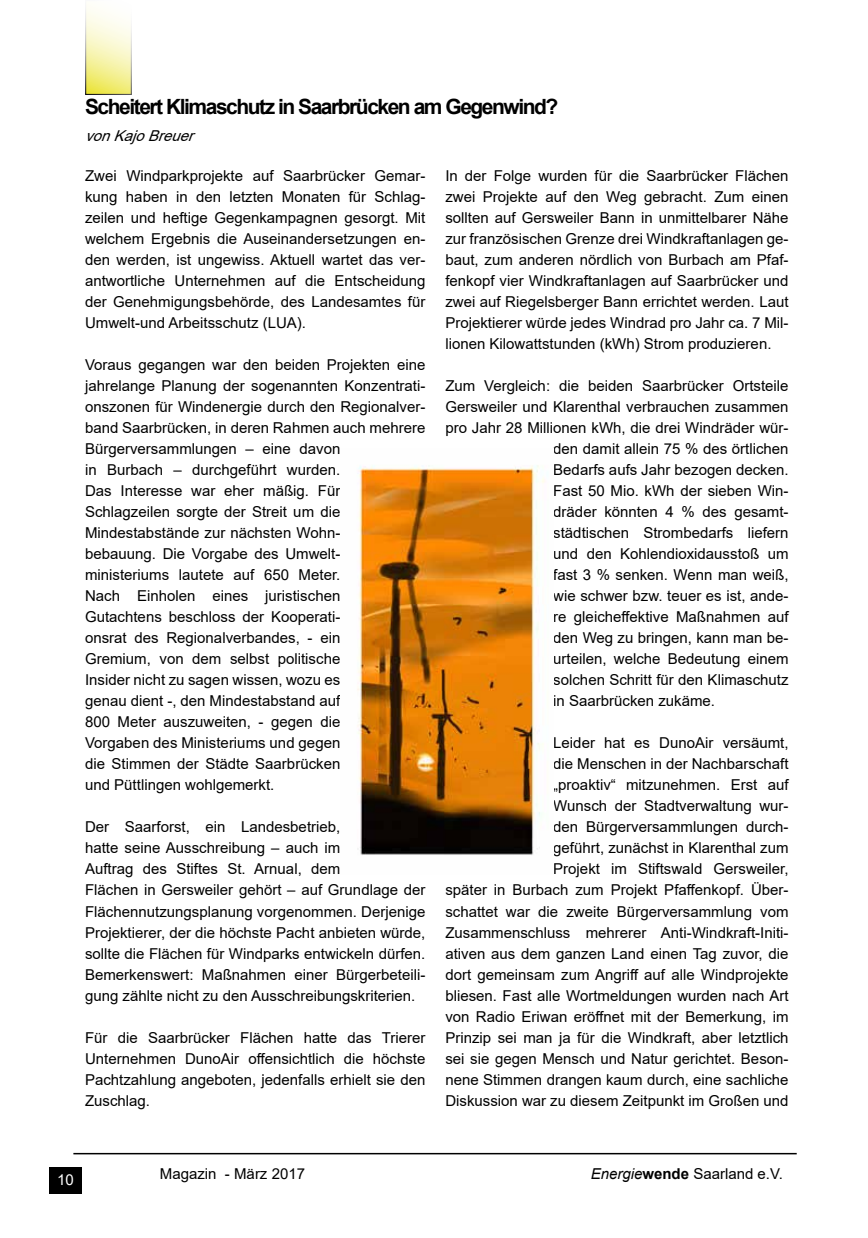
<style>
.page{position:relative;width:868px;height:1238px;background:#fff}
.page>*{position:absolute;margin:0;border:0;box-sizing:border-box;transform-origin:0 0}
.t1{font:700 21px "Arial";letter-spacing:-.07em;color:#000}
.t2{font:15px/21px "Arial";color:#000;text-align:justify}
.t3{font:italic 15px "Arial";color:#000}
.t4{font:15px "Arial";color:#fff}
.s1{font-style:italic}
.s2{font-weight:700}
</style>
<div class="page">
<hr style="left:73px;top:1152px;width:723px;height:2px;background:#000">
<div style="left:49px;top:1167px;width:33px;height:26px;background:#000"></div>
<svg style="left:87px;top:8px;width:43px;height:85px"></svg>
<img style="left:357px;top:465px;width:188px;height:390px">
<h1 class="t1" style="left:85px;top:92px;width:474px">Scheitert Klimaschutz in Saarbrücken am Gegenwind?</h1>
<p class="t3" style="left:85px;top:126px;width:117px">vonKajoBreuer</p>
<p class="t2" style="left:85px;top:165px;width:342px">Zwei Windparkprojekte auf Saarbrücker Gemar&shy;kung haben in den letzten Monaten für Schlag&shy;zeilen und heftige Gegenkampagnen gesorgt. Mit welchem Ergebnis die Auseinandersetzungen en&shy;den werden, ist ungewiss. Aktuell wartet das ver&shy;antwortliche Unternehmen auf die Entscheidung der Genehmigungsbehörde, des Landesamtes für Umwelt-und Arbeitsschutz (LUA).</p>
<p class="t2" style="left:85px;top:354px;width:342px;text-align:left">Voraus gegangen war den beiden Projekten eine jahrelange Planung der sogenannten Konzentrati&shy;onszonen für Windenergie durch den Regionalver&shy;band Saarbrücken, in deren Rahmen auch mehrere Bürgerversammlungen – eine davon<br>in Burbach – durchgeführt wurden.<br>Das Interesse war eher mäßig. Für Schlagzeilen sorgte der Streit um die Mindestabstände zur nächsten Wohn-<br>bebauung. Die Vorgabe des Umwelt&shy;ministeriums lautete auf 650 Meter.<br>Nach Einholen eines juristischen<br>Gutachtens beschloss der Kooperati-<br>onsrat des Regionalverbandes, - ein<br>Gremium, von dem selbst politische<br>Insider nicht zu sagen wissen, wozu es<br>genau dient -, den Mindestabstand auf<br>800 Meter auszuweiten, - gegen die<br>Vorgaben des Ministeriums und gegen<br>die Stimmen der Städte Saarbrücken<br>und Püttlingen wohlgemerkt.</p>
<p class="t2" style="left:85px;top:816px;width:342px;text-align:left">Der Saarforst, ein Landesbetrieb,<br>hatte seine Ausschreibung – auch im<br>Auftrag des Stiftes St. Arnual, dem<br>Flächen in Gersweiler gehört – auf Grundlage der Flächennutzungsplanung vorgenommen. Derjenige Projektierer, der die höchste Pacht anbieten würde, sollte die Flächen für Windparks entwickeln dürfen.<br>Bemerkenswert: Maßnahmen einer Bürgerbeteili&shy;gung zählte nicht zu den Ausschreibungskriterien.</p>
<p class="t2" style="left:85px;top:1026px;width:342px">Für die Saarbrücker Flächen hatte das Trierer Unternehmen DunoAir offensichtlich die höchste Pachtzahlung angeboten, jedenfalls erhielt sie den Zuschlag.</p>
<p class="t2" style="left:445px;top:165px;width:344px">In der Folge wurden für die Saarbrücker Flächen zwei Projekte auf den Weg gebracht. Zum einen sollten auf Gersweiler Bann in unmittelbarer Nähe zur französischen Grenze drei Windkraftanlagen ge&shy;baut, zum anderen nördlich von Burbach am Pfaf&shy;fenkopf vier Windkraftanlagen auf Saarbrücker und zwei auf Riegelsberger Bann errichtet werden. Laut Projektierer würde jedes Windrad pro Jahr ca. 7 Mil&shy;lionen Kilowattstunden (kWh) Strom produzieren.</p>
<p class="t2" style="left:445px;top:375px;width:344px">Zum Vergleich: die beiden Saarbrücker Ortsteile</p>
<p class="t2" style="left:445px;top:396px;width:344px">Gersweiler und Klarenthal verbrauchen zusammen</p>
<p class="t2" style="left:445px;top:417px;width:344px">pro Jahr 28 Millionen kWh, die drei Windräder wür-</p>
<p class="t2" style="left:553px;top:438px;width:237px">den damit allein 75 % des örtlichen</p>
<p class="t2" style="left:553px;top:459px;width:237px">Bedarfs aufs Jahr bezogen decken.</p>
<p class="t2" style="left:553px;top:480px;width:237px">Fast 50 Mio. kWh der sieben Win-</p>
<p class="t2" style="left:553px;top:501px;width:237px">dräder könnten 4 % des gesamt-</p>
<p class="t2" style="left:553px;top:522px;width:237px">städtischen Strombedarfs liefern</p>
<p class="t2" style="left:553px;top:543px;width:237px">und den Kohlendioxidausstoß um</p>
<p class="t2" style="left:553px;top:564px;width:237px">fast 3 % senken. Wenn man weiß,</p>
<p class="t2" style="left:553px;top:585px;width:237px">wie schwer bzw. teuer es ist, ande-</p>
<p class="t2" style="left:553px;top:606px;width:237px">re gleicheffektive Maßnahmen auf</p>
<p class="t2" style="left:553px;top:627px;width:237px">den Weg zu bringen, kann man be-</p>
<p class="t2" style="left:553px;top:648px;width:237px">urteilen, welche Bedeutung einem</p>
<p class="t2" style="left:553px;top:669px;width:237px">solchen Schritt für den Klimaschutz</p>
<p class="t2" style="left:553px;top:690px;width:163px">in Saarbrücken zukäme.</p>
<p class="t2" style="left:445px;top:732px;width:344px;text-align:right">Leider hat es DunoAir versäumt,<br>die Menschen in der Nachbarschaft<br>„proaktiv“ mitzunehmen. Erst auf<br>Wunsch der Stadtverwaltung wur-<br>den Bürgerversammlungen durch-<br>geführt, zunächst in Klarenthal zum<br>Projekt im Stiftswald Gersweiler,<br>später in Burbach zum Projekt Pfaffenkopf. Über&shy;schattet war die zweite Bürgerversammlung vom Zusammenschluss mehrerer Anti-Windkraft-Initi&shy;ativen aus dem ganzen Land einen Tag zuvor, die dort gemeinsam zum Angriff auf alle Windprojekte bliesen. Fast alle Wortmeldungen wurden nach Art von Radio Eriwan eröffnet mit der Bemerkung, im Prinzip sei man ja für die Windkraft, aber letztlich sei sie gegen Mensch und Natur gerichtet. Beson&shy;nene Stimmen drangen kaum durch, eine sachliche Diskussion war zu diesem Zeitpunkt im Großen und</p>
<p class="t4" style="left:57px;top:1169px;width:18px">10</p>
<p class="t2" style="left:160px;top:1162px;width:147px">Magazin - März 2017</p>
<p class="t2" style="left:590px;top:1162px;width:194px"><span class="s1">Energie</span><span class="s2">wende</span> Saarland e.V.</p>
</div>
